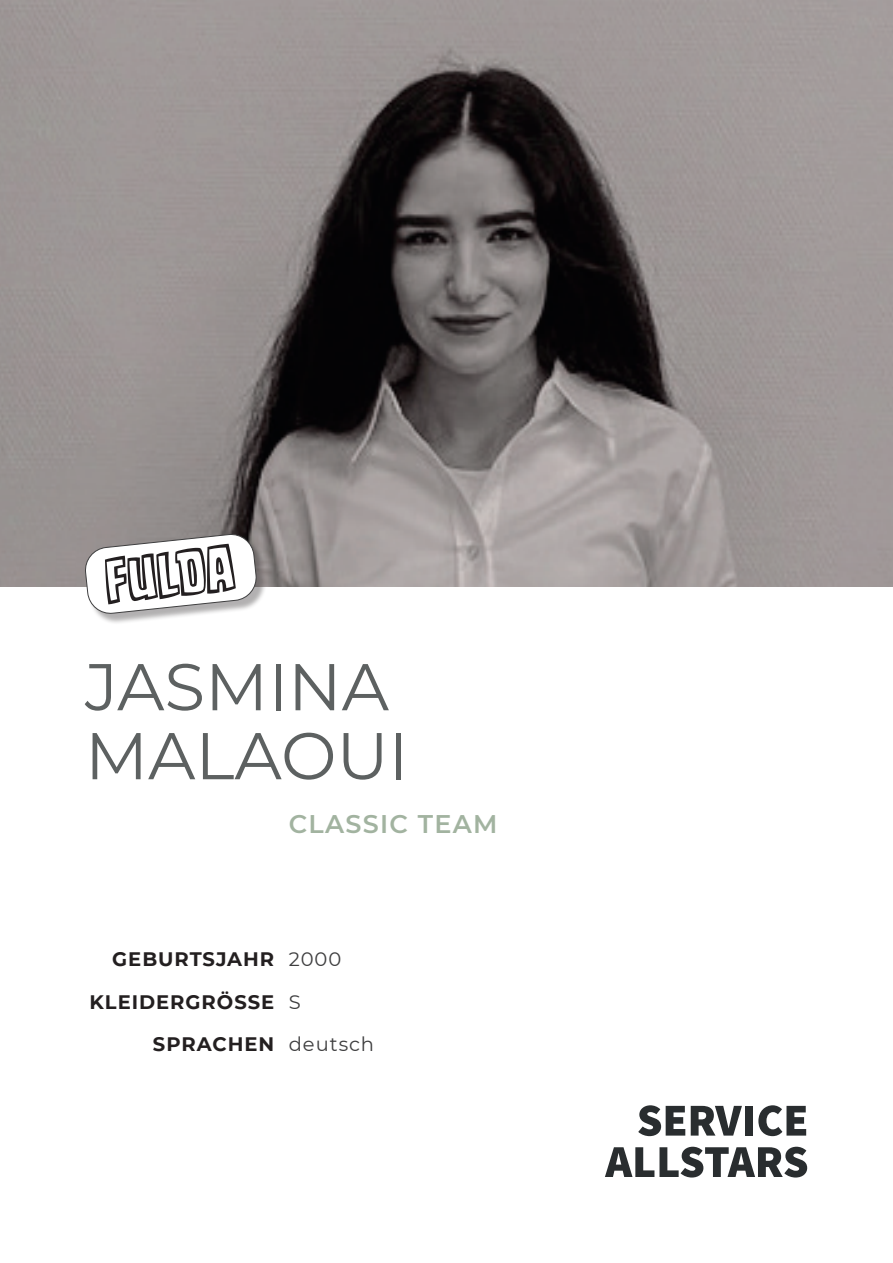
<style>
.page{position:relative;width:893px;height:1263px;background:#fff}
.page>*{position:absolute;margin:0;border:0;box-sizing:border-box;transform-origin:0 0}
.t1{font:67.35px "CC Dynamic Duo Open Variable";color:#231f20}
.t2{font:66px/69px "Montserrat";color:#5d6161}
.t3{font:600 25.5px "Montserrat";letter-spacing:.05em;color:#a2b3a0}
.t4{font:700 19.5px/42.5px "Montserrat";letter-spacing:.05em;color:#231f20;text-align:right}
.t5{font:19.5px/42.5px "Montserrat";letter-spacing:.05em;color:#3e3e3f}
</style>
<div class="page">
<img style="left:0;top:0;width:893px;height:587px">
<div style="left:87px;top:536px;width:180px;height:89px;background:#231f20;opacity:.35"></div>
<svg style="left:84px;top:533px;width:173px;height:81px"></svg>
<svg style="left:638px;top:1105px;width:47px;height:31px"></svg>
<svg style="left:691px;top:1106px;width:51px;height:29px"></svg>
<div style="left:745px;top:1106px;width:8px;height:29px;background:#292d2f"></div>
<svg style="left:758px;top:1105px;width:48px;height:31px"></svg>
<svg style="left:605px;top:1147px;width:202px;height:30px"></svg>
<h1 class="t1" style="left:101px;top:539px;width:131px;rotate:-6deg">FULDA</h1>
<h2 class="t2" style="left:85px;top:650px;width:325px">JASMINA<br>MALAOUI</h2>
<h3 class="t3" style="left:289px;top:805px;width:210px">CLASSIC TEAM</h3>
<p class="t4" style="left:90px;top:937px;width:186px">GEBURTSJAHR<br>KLEIDERGRÖSSE<br>SPRACHEN</p>
<p class="t5" style="left:289px;top:937px;width:87px">2000<br>S deutsch</p>
</div>
